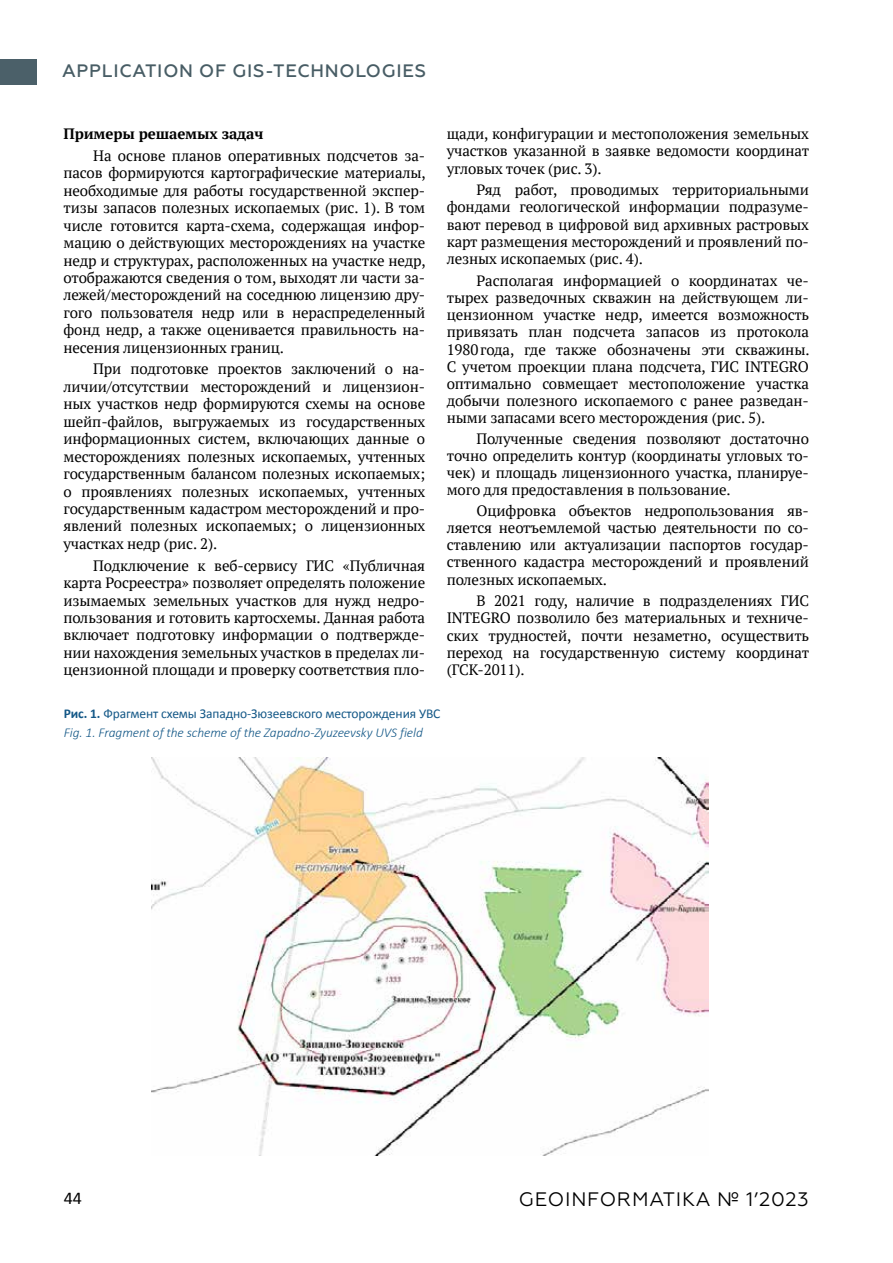
<style>
.page{position:relative;width:893px;height:1263px;background:#fff}
.page>*{position:absolute;margin:0;border:0;box-sizing:border-box;transform-origin:0 0}
.t1{font:19.5px "Geometria";letter-spacing:.04em;color:#000}
.t2{font:500 18px "Geometria";letter-spacing:.04em;color:#485d65}
.t3{font:18px "Calibri";color:#000}
.t4{font:15px/17.4px "PT Serif";letter-spacing:-.01em;color:#000;text-align:justify}
.t5{font:700 15px "PT Serif";letter-spacing:-.01em;color:#000}
.t6{font:italic 300 13.5px/19.2px "Calibri";letter-spacing:-.01em;color:#145887}
.s1{font-weight:700;font-style:normal}
.s2{font-weight:400;font-style:normal}
</style>
<div class="page">
<div style="left:0;top:60px;width:37px;height:25px;background:#4b6069"></div>
<img style="left:151px;top:758px;width:557px;height:397px">
<p class="t2" style="left:62px;top:60px;width:365px">APPLICATION OF GIS-TECHNOLOGIES</p>
<p class="t5" style="left:63px;top:124px;width:202px">Примеры решаемых задач</p>
<p class="t4" style="left:63px;top:147px;width:364px;text-indent:30px">На основе планов оперативных подсчетов за&shy;пасов формируются картографические материалы, необходимые для работы государственной экспер&shy;тизы запасов полезных ископаемых (рис. 1). В том числе готовится карта-схема, содержащая инфор&shy;мацию о действующих месторождениях на участке недр и структурах, расположенных на участке недр, отображаются сведения о том, выходят ли части за&shy;лежей/месторождений на соседнюю лицензию дру&shy;гого пользователя недр или в нераспределенный фонд недр, а также оценивается правильность на&shy;несения лицензионных границ.</p>
<p class="t4" style="left:63px;top:360px;width:363px;text-indent:30px">При подготовке проектов заключений о на&shy;личии/отсутствии месторождений и лицензион&shy;ных участков недр формируются схемы на основе шейп-файлов, выгружаемых из государственных информационных систем, включающих данные о месторождениях полезных ископаемых, учтенных государственным балансом полезных ископаемых; о проявлениях полезных ископаемых, учтенных государственным кадастром месторождений и про&shy;явлений полезных ископаемых; о лицензионных участках недр (рис. 2).</p>
<p class="t4" style="left:63px;top:556px;width:363px;text-indent:30px">Подключение к веб-сервису ГИС «Публичная карта Росреестра» позволяет определять положение изымаемых земельных участков для нужд недро&shy;пользования и готовить картосхемы. Данная работа включает подготовку информации о подтвержде&shy;нии нахождения земельных участков в пределах ли&shy;цензионной площади и проверку соответствия пло-</p>
<p class="t4" style="left:447px;top:125px;width:364px">щади, конфигурации и местоположения земельных участков указанной в заявке ведомости координат угловых точек (рис. 3).</p>
<p class="t4" style="left:447px;top:181px;width:364px;text-indent:30px">Ряд работ, проводимых территориальными фондами геологической информации подразуме&shy;вают перевод в цифровой вид архивных растровых карт размещения месторождений и проявлений по&shy;лезных ископаемых (рис. 4).</p>
<p class="t4" style="left:447px;top:271px;width:364px;text-indent:30px">Располагая информацией о координатах че&shy;тырех разведочных скважин на действующем ли&shy;цензионном участке недр, имеется возможность привязать план подсчета запасов из протокола 1980года, где также обозначены эти скважины.<br>С учетом проекции плана подсчета, ГИС INTEGRO оптимально совмещает местоположение участка добычи полезного ископаемого с ранее разведан&shy;ными запасами всего месторождения (рис. 5).</p>
<p class="t4" style="left:447px;top:430px;width:364px;line-height:17px;text-indent:30px">Полученные сведения позволяют достаточно точно определить контур (координаты угловых то&shy;чек) и площадь лицензионного участка, планируе&shy;мого для предоставления в пользование.</p>
<p class="t4" style="left:447px;top:502px;width:364px;text-indent:30px">Оцифровка объектов недропользования яв&shy;ляется неотъемлемой частью деятельности по со&shy;ставлению или актуализации паспортов государ&shy;ственного кадастра месторождений и проявлений полезных ископаемых.</p>
<p class="t4" style="left:447px;top:592px;width:364px;text-indent:30px">В 2021 году, наличие в подразделениях ГИС INTEGRO позволило без материальных и техниче&shy;ских трудностей, почти незаметно, осуществить переход на государственную систему координат (ГСК-2011).</p>
<p class="t6" style="left:64px;top:704px;width:378px"><span class="s1">Рис. 1.</span> <span class="s2">Фрагмент схемы Западно-Зюзеевского месторождения УВС<br></span>Fig. 1. Fragment of the scheme of the Zapadno-Zyuzeevsky UVS field</p>
<p class="t3" style="left:64px;top:1187px;width:20px">44</p>
<h1 class="t1" style="left:519px;top:1188px;width:291px">GEOINFORMATIKA № 1’2023</h1>
</div>
